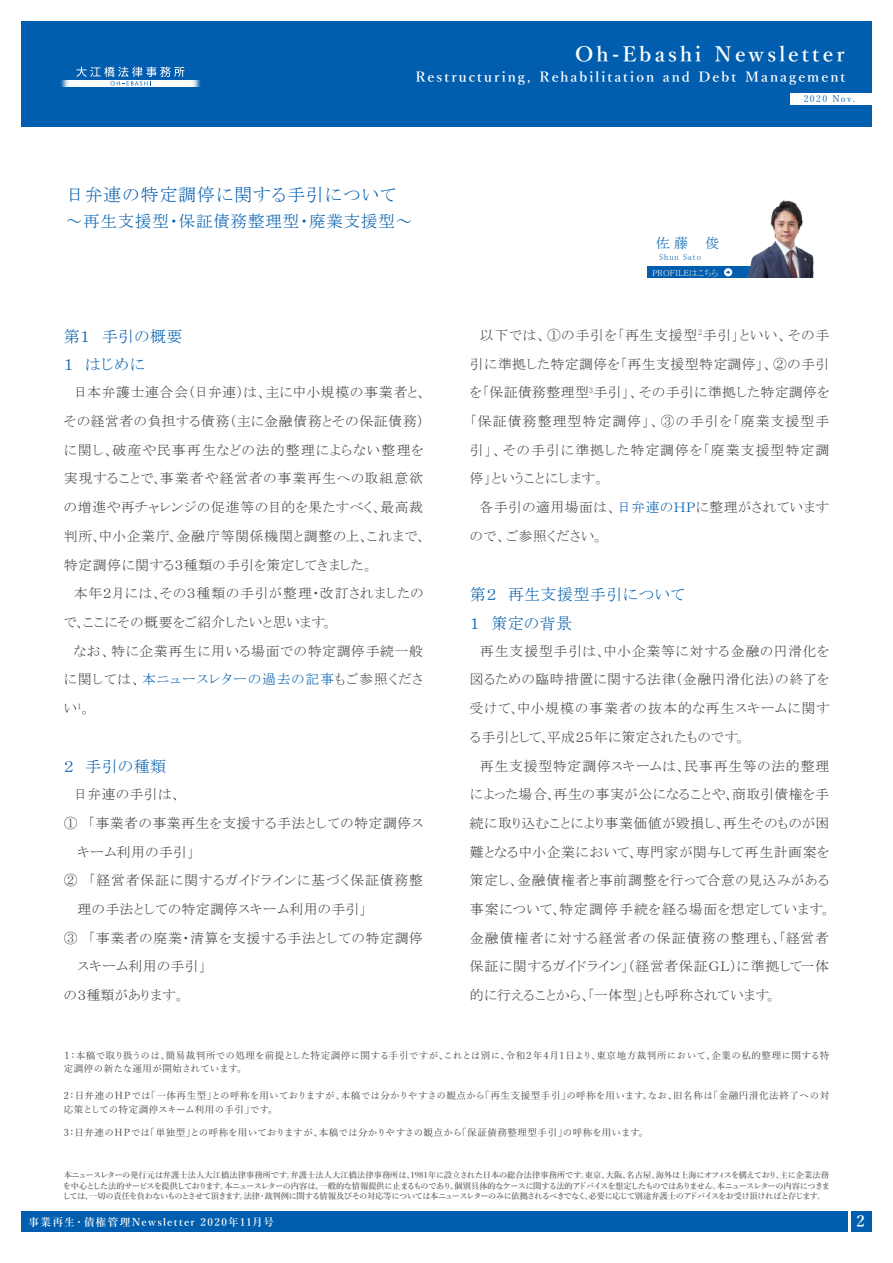
<style>
.page{position:relative;width:893px;height:1263px;background:#fff}
.page>*{position:absolute;margin:0;border:0;box-sizing:border-box;transform-origin:0 0}
.t1{font:600 21px "Yu Mincho";letter-spacing:.15em;color:#fff}
.t2{font:18px "MS P Mincho";letter-spacing:.05em;color:#015dad}
.t3{font:16.5px "MS P Mincho";letter-spacing:.05em;color:#015dad}
.t4{font:15.9px/28.7px "MS P Mincho";letter-spacing:.03em;color:#015dad}
.t5{font:600 15.9px "Yu Mincho";color:#fff}
.t6{font:13.8px/28.7px "MS P Mincho";letter-spacing:.05em;color:#3e3e3f}
.t7{font:13.8px "MS P Mincho";letter-spacing:.03em;color:#3e3e3f}
.t8{font:600 13.8px "Yu Mincho";letter-spacing:.15em;color:#fff}
.t9{font:13.8px "MS P Mincho";color:#015dad}
.t10{font:600 10.65px "Yu Mincho";letter-spacing:.12em;color:#fff}
.t11{font:9.6px/13.8px "Yu Mincho";letter-spacing:.035em;color:#3e3e3f}
.t12{font:9px "Yu Mincho";letter-spacing:.15em;color:#015dad}
.t13{font:8.55px "MS P Mincho";letter-spacing:.03em;color:#fff}
.t14{font:8.55px "MS P Mincho";letter-spacing:.1em;color:#015dad}
.t15{font:600 8.25px/10.5px "Yu Mincho";letter-spacing:-.085em;color:#636366;text-align:justify}
.s1{color:#015dad}
</style>
<div class="page">
<div style="left:851px;top:1211px;width:21px;height:21px;background:#015dad"></div>
<div style="left:21px;top:1211px;width:827px;height:21px;background:#015dad"></div>
<div style="left:648px;top:266px;width:164px;height:12px;background:#015dad"></div>
<svg style="left:724px;top:268px;width:8px;height:8px"></svg>
<img style="left:747px;top:199px;width:67px;height:79px">
<div style="left:21px;top:22px;width:851px;height:105px;background:#015dad"></div>
<div style="left:60px;top:80px;width:141px;height:7px;background:#0661ae"></div>
<div style="left:61px;top:80px;width:140px;height:7px;background:#166bb3"></div>
<div style="left:62px;top:80px;width:138px;height:7px;background:#347dbc"></div>
<div style="left:63px;top:80px;width:136px;height:7px;background:#4a8ac3"></div>
<div style="left:63px;top:80px;width:135px;height:7px;background:#699ecd"></div>
<div style="left:64px;top:80px;width:134px;height:7px;background:#7fadd4"></div>
<div style="left:65px;top:80px;width:132px;height:7px;background:#a4c4e0"></div>
<div style="left:65px;top:80px;width:131px;height:7px;background:#b1cce4"></div>
<div style="left:66px;top:80px;width:130px;height:7px;background:#c6daeb"></div>
<div style="left:67px;top:80px;width:128px;height:7px;background:#dbe8f2"></div>
<div style="left:68px;top:80px;width:126px;height:7px;background:#eaf1f7"></div>
<div style="left:68px;top:80px;width:125px;height:7px;background:#eef4f8"></div>
<div style="left:69px;top:80px;width:124px;height:7px;background:#f3f7f9"></div>
<div style="left:70px;top:80px;width:122px;height:7px;background:#fff"></div>
<svg style="left:76px;top:67px;width:108px;height:19px"></svg>
<div style="left:790px;top:94px;width:82px;height:11px;background:#fff"></div>
<h1 class="t1" style="left:575px;top:42px;width:271px">Oh-Ebashi Newsletter</h1>
<p class="t12" style="left:804px;top:91px;width:53px">2020 Nov.</p>
<p class="t8" style="left:415px;top:70px;width:431px">Restructuring, Rehabilitation and Debt Management</p>
<h2 class="t2" style="left:66px;top:186px;width:332px">日弁連の特定調停に関する手引について</h2>
<p class="t3" style="left:66px;top:213px;width:348px">～再生支援型・保証債務整理型・廃業支援型～</p>
<p class="t4" style="left:64px;top:322px;width:120px">第１　手引の概要<br>１　はじめに</p>
<p class="t6" style="left:64px;top:378px;width:364px">　日本弁護士連合会（日弁連）は、主に中小規模の事業者と、その経営者の負担する債務（主に金融債務とその保証債務）に関し、破産や民事再生などの法的整理によらない整理を実現することで、事業者や経営者の事業再生への取組意欲の増進や再チャレンジの促進等の目的を果たすべく、最高裁判所、中小企業庁、金融庁等関係機関と調整の上、これまで、特定調停に関する３種類の手引を策定してきました。<br>　本年２月には、その３種類の手引が整理・改訂されましたので、ここにその概要をご紹介したいと思います。<br>　なお、特に企業再生に用いる場面での特定調停手続一般に関しては、<span class="s1">本ニュースレターの過去の記事</span>もご参照ください<sup>1</sup>。</p>
<p class="t4" style="left:64px;top:752px;width:104px">２　手引の種類</p>
<p class="t7" style="left:73px;top:787px;width:109px">日弁連の手引は、</p>
<p class="t6" style="left:64px;top:809px;width:361px">①　「事業者の事業再生を支援する手法としての特定調停ス</p>
<p class="t7" style="left:78px;top:845px;width:118px">キーム利用の手引」</p>
<p class="t6" style="left:64px;top:866px;width:361px">②　「経営者保証に関するガイドラインに基づく保証債務整</p>
<p class="t7" style="left:78px;top:902px;width:291px">理の手法としての特定調停スキーム利用の手引」</p>
<p class="t6" style="left:64px;top:923px;width:361px">③　「事業者の廃業・清算を支援する手法としての特定調停</p>
<p class="t7" style="left:78px;top:960px;width:130px">スキーム利用の手引」</p>
<p class="t7" style="left:64px;top:988px;width:123px">の３種類があります。</p>
<p class="t9" style="left:656px;top:236px;width:65px">佐藤　俊</p>
<p class="t14" style="left:659px;top:252px;width:43px">Shun Sato</p>
<p class="t13" style="left:652px;top:268px;width:68px">PROFILEはこちら</p>
<p class="t6" style="left:470px;top:321px;width:361px">　以下では、①の手引を「再生支援型<sup>2</sup>手引」といい、その手引に準拠した特定調停を「再生支援型特定調停」、②の手引を「保証債務整理型<sup>3</sup>手引」、その手引に準拠した特定調停を「保証債務整理型特定調停」、③の手引を「廃業支援型手引」、その手引に準拠した特定調停を「廃業支援型特定調停」ということにします。<br>　各手引の適用場面は、<span class="s1">日弁連のＨＰ</span>に整理がされていますので、ご参照ください。</p>
<p class="t4" style="left:470px;top:580px;width:216px">第２　再生支援型手引について<br>１　策定の背景</p>
<p class="t6" style="left:470px;top:636px;width:363px">　再生支援型手引は、中小企業等に対する金融の円滑化を図るための臨時措置に関する法律（金融円滑化法）の終了を受けて、中小規模の事業者の抜本的な再生スキームに関する手引として、平成２５年に策定されたものです。<br>　再生支援型特定調停スキームは、民事再生等の法的整理によった場合、再生の事実が公になることや、商取引債権を手続に取り込むことにより事業価値が毀損し、再生そのものが困難となる中小企業において、専門家が関与して再生計画案を策定し、金融債権者と事前調整を行って合意の見込みがある事案について、特定調停手続を経る場面を想定しています。金融債権者に対する経営者の保証債務の整理も、「経営者保証に関するガイドライン」（経営者保証ＧＬ）に準拠して一体的に行えることから、「一体型」とも呼称されています。</p>
<p class="t11" style="left:62px;top:1047px;width:769px">１：本稿で取り扱うのは、簡易裁判所での処理を前提とした特定調停に関する手引ですが、これとは別に、令和２年４月１日より、東京地方裁判所において、企業の私的整理に関する特定調停の新たな運用が開始されています。</p>
<p class="t11" style="left:64px;top:1088px;width:767px">2：日弁連のＨＰでは「一体再生型」との呼称を用いておりますが、本稿では分かりやすさの観点から「再生支援型手引」の呼称を用います。なお、旧名称は「金融円滑化法終了への対応策としての特定調停スキーム利用の手引」です。</p>
<p class="t11" style="left:64px;top:1125px;width:586px">3：日弁連のＨＰでは「単独型」との呼称を用いておりますが、本稿では分かりやすさの観点から「保証債務整理型手引」の呼称を用います。</p>
<p class="t15" style="left:63px;top:1170px;width:769px">本ニュースレターの発行元は弁護士法人大江橋法律事務所です。弁護士法人大江橋法律事務所は、1981年に設立された日本の総合法律事務所です。東京、大阪、名古屋、海外は上海にオフィスを構えており、主に企業法務を中心とした法的サービスを提供しております。本ニュースレターの内容は、一般的な情報提供に止まるものであり、個別具体的なケースに関する法的アドバイスを想定したものではありません。本ニュースレターの内容につきましては、一切の責任を負わないものとさせて頂きます。法律・裁判例に関する情報及びその対応等については本ニュースレターのみに依拠されるべきでなく、必要に応じて別途弁護士のアドバイスをお受け頂ければと存じます。</p>
<p class="t10" style="left:29px;top:1216px;width:247px">事業再生・債権管理Newsletter 2020年11月号</p>
<p class="t5" style="left:857px;top:1212px;width:10px">2</p>
</div>
